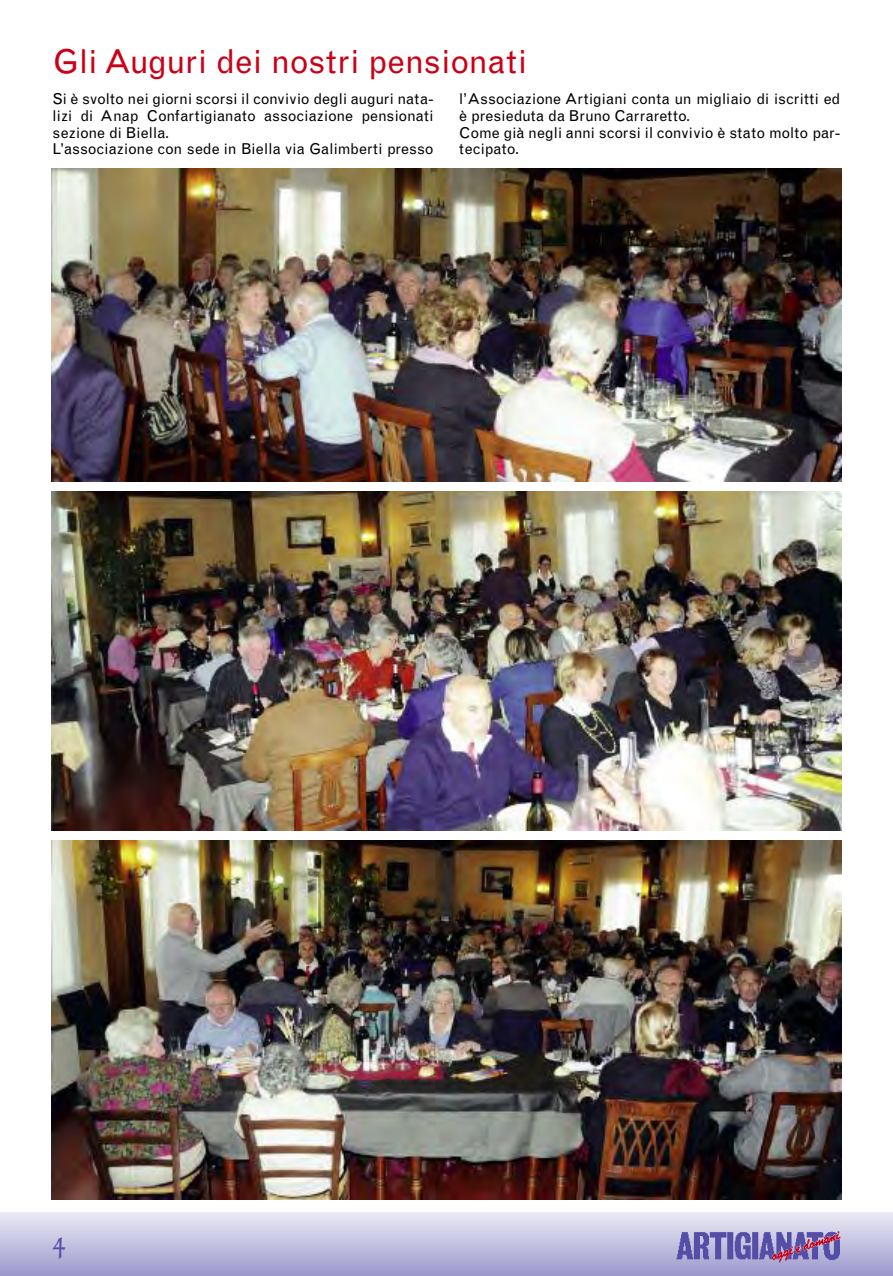
<style>
.page{position:relative;width:893px;height:1276px;background:#fff}
.page>*{position:absolute;margin:0;border:0;box-sizing:border-box;transform-origin:0 0}
.t1{font:33px "Grotesque";letter-spacing:-.005em;color:#ca0016}
.t2{font:30px "Duc De Berry";color:#544ea6}
.t3{font:15px/16.6px "Grotesque";color:#000}
</style>
<div class="page">
<div style="left:0;top:1212px;width:893px;height:64px;background:linear-gradient(to bottom,#ecebf5,#9d99cc)"></div>
<img style="left:676px;top:1229px;width:11px;height:34px">
<img style="left:687px;top:1229px;width:155px;height:34px">
<img style="left:51px;top:169px;width:791px;height:312px">
<img style="left:51px;top:491px;width:791px;height:339px">
<img style="left:51px;top:840px;width:791px;height:359px">
<h1 class="t1" style="left:53px;top:50px;width:476px">Gli Auguri dei nostri pensionati</h1>
<p class="t3" style="left:53px;top:92px;width:383px">Si è svolto nei giorni scorsi il convivio degli auguri nata&shy;lizi di Anap Confartigianato associazione pensionati sezione di Biella.<br>L’associazione con sede in Biella via Galimberti presso</p>
<p class="t3" style="left:459px;top:92px;width:383px">l’Associazione Artigiani conta un migliaio di iscritti ed è presieduta da Bruno Carraretto.<br>Come già negli anni scorsi il convivio è stato molto par&shy;tecipato.</p>
<h2 class="t2" style="left:53px;top:1230px;width:15px">4</h2>
</div>
